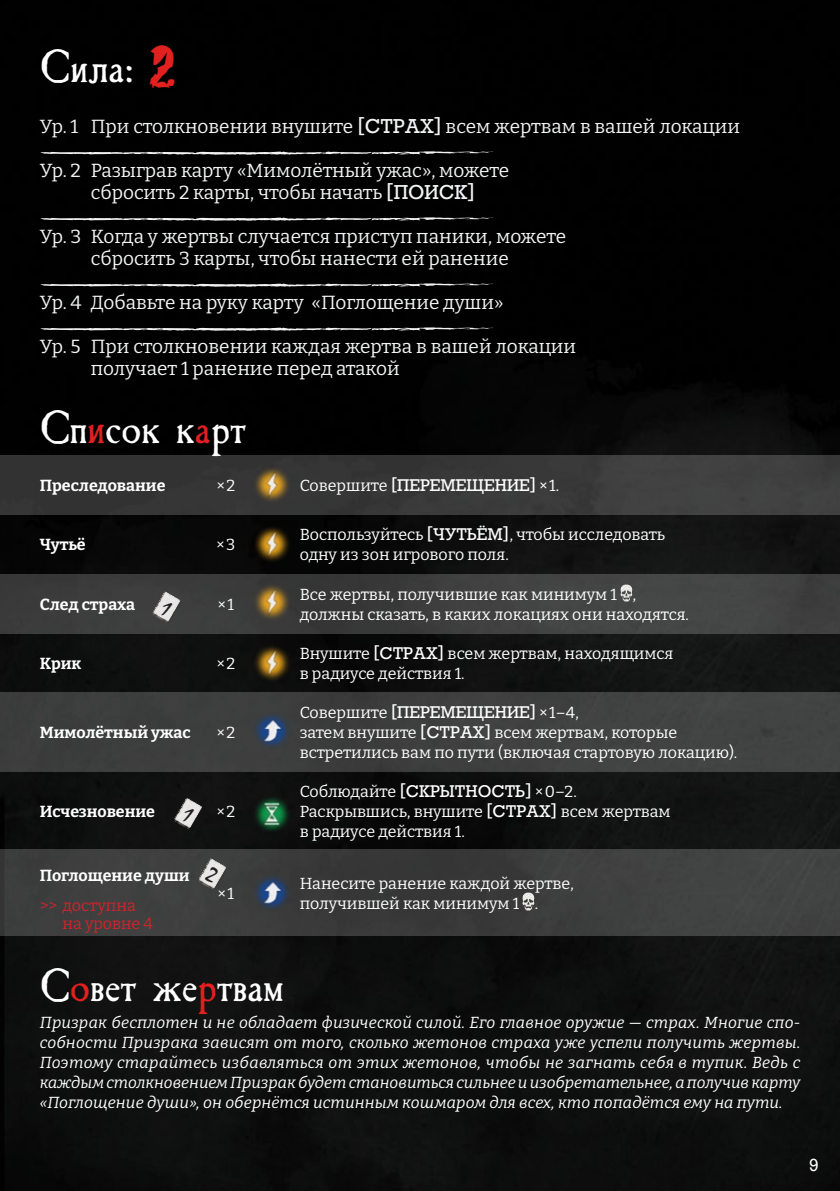
<style>
.page{position:relative;width:840px;height:1191px;background:#fff}
.page>*{position:absolute;margin:0;border:0;box-sizing:border-box;transform-origin:0 0}
.t1{font:48px "Caslon Antique";color:#fff}
.t2{font:19px/22px "Bitter";color:#f2f3f4}
.t3{font:18px "Rockwell";color:#fff}
.t4{font:16px/20px "Bitter";letter-spacing:-.005em;color:#fff}
.t5{font:italic 16px/20px "Bitter";letter-spacing:.005em;color:#fff;text-align:justify}
.t6{font:700 16px "Bitter";color:#fff}
.t7{font:16px "Rockwell Nova";color:#fff}
.t8{font:16px/18px "Bitter";color:#d1232a}
.s1{font-family:"Dread";color:#e12020}
.s2{font-family:"Rockwell Nova"}
.s3{color:#e12020}
.s4{font-family:"Bitter"}
</style>
<div class="page">
<img style="left:0;top:0;width:839px;height:1191px">
<div style="left:0;top:793px;width:5px;height:398px;background:#030303"></div>
<svg style="left:39px;top:151px;width:454px;height:4px;background:#656566"></svg>
<svg style="left:39px;top:217px;width:454px;height:4px;background:#656566"></svg>
<svg style="left:39px;top:283px;width:454px;height:4px;background:#656566"></svg>
<svg style="left:39px;top:327px;width:454px;height:4px;background:#656566"></svg>
<div style="left:0;top:455px;width:839px;height:59px;background:#363636"></div>
<div style="left:0;top:574px;width:839px;height:59px;background:#3e3e3e"></div>
<div style="left:0;top:692px;width:839px;height:79px;background:#3e3f3e"></div>
<div style="left:0;top:849px;width:839px;height:86px;background:#3e3e3e"></div>
<img style="left:620px;top:584px;width:12px;height:18px">
<img style="left:522px;top:892px;width:12px;height:18px">
<img style="left:255px;top:469px;width:34px;height:32px">
<img style="left:253px;top:525px;width:38px;height:38px">
<img style="left:256px;top:586px;width:35px;height:32px">
<img style="left:253px;top:643px;width:38px;height:39px">
<img style="left:253px;top:794px;width:38px;height:39px">
<img style="left:256px;top:715px;width:32px;height:32px">
<img style="left:256px;top:877px;width:33px;height:31px">
<img style="left:198px;top:858px;width:28px;height:32px">
<img style="left:173px;top:797px;width:31px;height:33px">
<img style="left:152px;top:591px;width:29px;height:32px">
<svg style="left:205px;top:866px;width:14px;height:17px"></svg>
<svg style="left:180px;top:806px;width:14px;height:17px"></svg>
<svg style="left:159px;top:600px;width:14px;height:17px"></svg>
<h1 class="t1" style="left:40px;top:40px;width:137px">Сила: <span class="s1">2</span></h1>
<p class="t2" style="left:40px;top:115px;width:701px">Ур. 1 При столкновении внушите <span class="s2">[СТРАХ]</span> всем жертвам в вашей локации</p>
<p class="t2" style="left:91px;top:159px;width:420px;text-indent:-51px">Ур. 2 Разыграв карту «Мимолётный ужас», можете сбросить 2 карты, чтобы начать <span class="s2">[ПОИСК]</span></p>
<p class="t2" style="left:40px;top:225px;width:527px;text-align:center">Ур. 3 Когда у жертвы случается приступ паники, можете сбросить 3 карты, чтобы нанести ей ранение</p>
<p class="t2" style="left:40px;top:291px;width:465px">Ур. 4 Добавьте на руку карту «Поглощение души»</p>
<p class="t2" style="left:91px;top:335px;width:486px;text-indent:-51px">Ур. 5 При столкновении каждая жертва в вашей локации получает 1 ранение перед атакой</p>
<h1 class="t1" style="left:40px;top:400px;width:208px">Сп<span class="s3">и</span>сок к<span class="s3">а</span>рт</h1>
<p class="t6" style="left:40px;top:475px;width:127px">Преследование</p>
<p class="t4" style="left:217px;top:475px;width:20px">× 2</p>
<p class="t7" style="left:299px;top:475px;width:261px"><span class="s4">Совершите</span> [ПЕРЕМЕЩЕНИЕ] <span class="s4">× 1.</span></p>
<p class="t6" style="left:40px;top:534px;width:47px">Чутьё</p>
<p class="t4" style="left:216px;top:534px;width:20px">× 3</p>
<p class="t4" style="left:299px;top:524px;width:366px">Воспользуйтесь <span class="s2">[ЧУТЬЁМ]</span>, чтобы исследовать одну из зон игрового поля.</p>
<p class="t6" style="left:40px;top:594px;width:97px">След страха</p>
<p class="t4" style="left:299px;top:584px;width:390px">Все жертвы, получившие как минимум 1 , должны сказать, в каких локациях они находятся.</p>
<p class="t4" style="left:218px;top:593px;width:18px">× 1</p>
<p class="t6" style="left:40px;top:653px;width:43px">Крик</p>
<p class="t4" style="left:217px;top:653px;width:20px">× 2</p>
<p class="t4" style="left:299px;top:643px;width:375px">Внушите <span class="s2">[СТРАХ]</span> всем жертвам, находящимся в радиусе действия 1.</p>
<p class="t6" style="left:40px;top:722px;width:152px">Мимолётный ужас</p>
<p class="t4" style="left:217px;top:722px;width:20px">× 2</p>
<p class="t4" style="left:299px;top:702px;width:439px">Совершите <span class="s2">[ПЕРЕМЕЩЕНИЕ]</span> × 1–4,<br>затем внушите <span class="s2">[СТРАХ]</span> всем жертвам, которые встретились вам по пути (включая стартовую локацию).</p>
<p class="t6" style="left:40px;top:801px;width:117px">Исчезновение</p>
<p class="t4" style="left:217px;top:801px;width:20px">× 2</p>
<p class="t4" style="left:299px;top:781px;width:372px">Соблюдайте <span class="s2">[СКРЫТНОСТЬ]</span> × 0–2.<br>Раскрывшись, внушите <span class="s2">[СТРАХ]</span> всем жертвам в радиусе действия 1.</p>
<p class="t6" style="left:40px;top:865px;width:151px">Поглощение души</p>
<p class="t4" style="left:299px;top:872px;width:275px">Нанесите ранение каждой жертве, получившей как минимум 1 .</p>
<p class="t4" style="left:218px;top:882px;width:18px">× 1</p>
<p class="t8" style="left:62px;top:896px;width:92px;text-indent:-23px">&gt;&gt; доступна на уровне 4</p>
<h1 class="t1" style="left:40px;top:958px;width:245px">С<span class="s3">о</span>вет же<span class="s3">р</span>твам</h1>
<p class="t5" style="left:40px;top:1012px;width:761px">Призрак бесплотен и не обладает физической силой. Его главное оружие — страх. Многие спо&shy;собности Призрака зависят от того, сколько жетонов страха уже успели получить жертвы.<br>Поэтому старайтесь избавляться от этих жетонов, чтобы не загнать себя в тупик. Ведь с каждым столкновением Призрак будет становиться сильнее и изобретательнее, а получив карту «Поглощение души», он обернётся истинным кошмаром для всех, кто попадётся ему на пути.</p>
<p class="t3" style="left:808px;top:1155px;width:11px">9</p>
</div>
